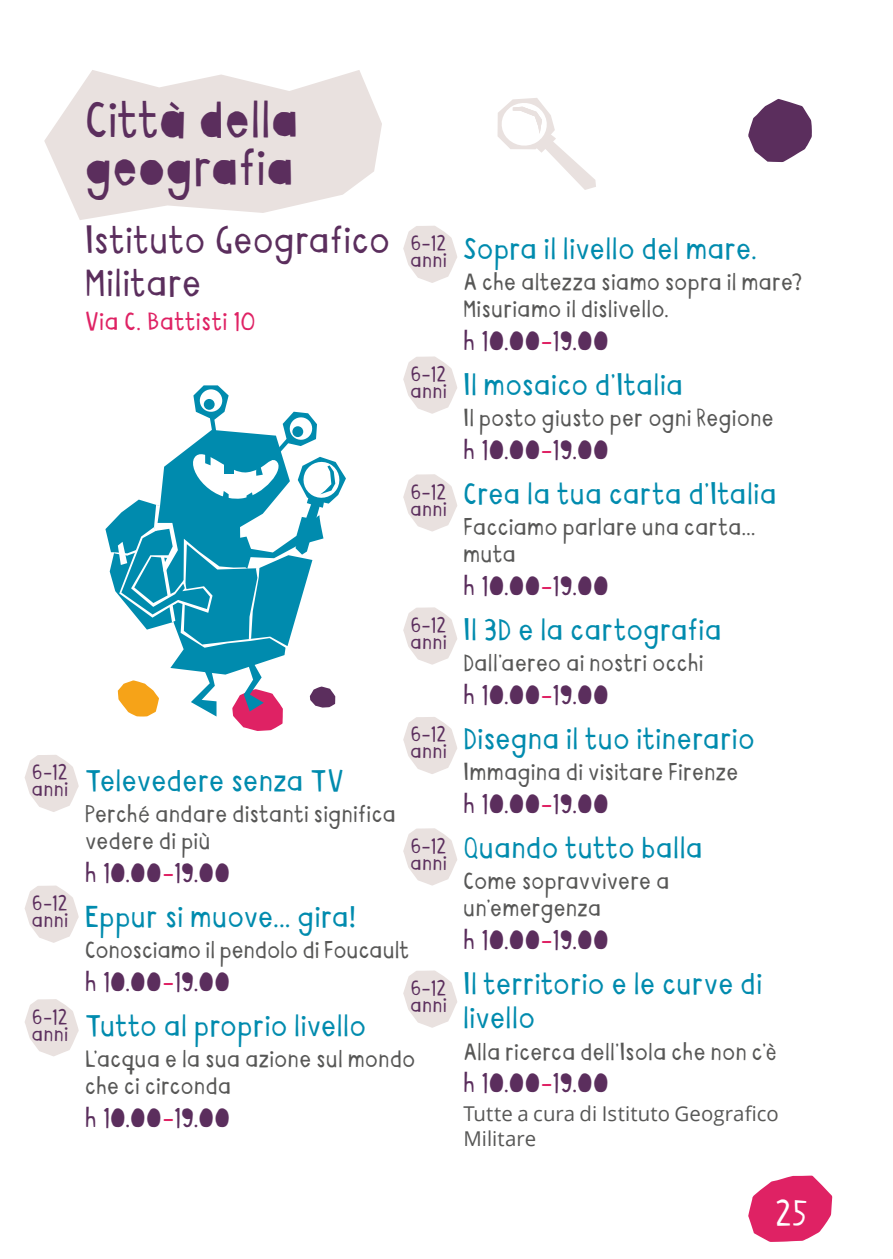
<style>
.page{position:relative;width:893px;height:1259px;background:#fff}
.page>*{position:absolute;margin:0;border:0;box-sizing:border-box;transform-origin:0 0}
.t1{font:900 48px/48px "Paper Cuts";letter-spacing:.005em;color:#5b2e5d}
.t2{font:36px/43.2px "Paper Cuts";letter-spacing:.02em;color:#5b2e5d}
.t3{font:900 33px "Paper Cuts";color:#fff}
.t4{font:28.5px/34.2px "Paper Cuts";letter-spacing:.02em;color:#008bae}
.t5{font:900 25.5px "Paper Cuts";letter-spacing:.02em;color:#5b2e5d}
.t6{font:24px "Paper Cuts";letter-spacing:.025em;color:#df2264}
.t7{font:22.5px/27px "Paper Cuts";letter-spacing:.02em;color:#575756}
.t8{font:20.4px/24.6px "Open Sans";color:#575756}
.t9{font:19.5px/17.1px "Paper Cuts";letter-spacing:.04em;color:#5b2e5d}
.s1{color:#df2264}
</style>
<div class="page">
<svg style="left:748px;top:99px;width:64px;height:63px"></svg>
<svg style="left:25px;top:755px;width:54px;height:57px"></svg>
<svg style="left:403px;top:226px;width:54px;height:57px"></svg>
<svg style="left:403px;top:607px;width:54px;height:57px"></svg>
<svg style="left:25px;top:885px;width:54px;height:58px"></svg>
<svg style="left:25px;top:999px;width:54px;height:57px"></svg>
<svg style="left:403px;top:356px;width:54px;height:58px"></svg>
<svg style="left:403px;top:717px;width:54px;height:57px"></svg>
<svg style="left:403px;top:970px;width:54px;height:57px"></svg>
<svg style="left:403px;top:474px;width:54px;height:57px"></svg>
<svg style="left:403px;top:828px;width:54px;height:57px"></svg>
<svg style="left:748px;top:1175px;width:84px;height:67px"></svg>
<svg style="left:44px;top:70px;width:338px;height:150px;fill:#e9e1df"></svg>
<svg style="left:105px;top:385px;width:241px;height:346px"></svg>
<svg style="left:497px;top:98px;width:99px;height:92px"></svg>
<p class="t9" style="left:32px;top:765px;width:38px">6-12 anni</p>
<p class="t9" style="left:32px;top:896px;width:38px">6-12 anni</p>
<p class="t9" style="left:32px;top:1009px;width:38px">6-12 anni</p>
<h1 class="t1" style="left:85px;top:99px;width:216px">Città della geografia</h1>
<h2 class="t2" style="left:85px;top:222px;width:307px">Istituto Geografico<br>Militare</h2>
<p class="t6" style="left:85px;top:307px;width:172px">Via C. Battisti 10</p>
<p class="t9" style="left:410px;top:236px;width:38px">6-12 anni</p>
<p class="t9" style="left:410px;top:367px;width:38px">6-12 anni</p>
<p class="t9" style="left:410px;top:485px;width:38px">6-12 anni</p>
<p class="t9" style="left:410px;top:618px;width:38px">6-12 anni</p>
<p class="t9" style="left:410px;top:727px;width:38px">6-12 anni</p>
<p class="t4" style="left:85px;top:766px;width:260px">Televedere senza TV</p>
<p class="t7" style="left:85px;top:802px;width:312px">Perché andare distanti significa vedere di più</p>
<p class="t5" style="left:85px;top:857px;width:147px">h 10.00<span class="s1">-</span>19.00</p>
<p class="t4" style="left:85px;top:902px;width:272px">Eppur si muove... gira!</p>
<p class="t7" style="left:85px;top:938px;width:326px">Conosciamo il pendolo di Foucault</p>
<p class="t5" style="left:85px;top:966px;width:147px">h 10.00<span class="s1">-</span>19.00</p>
<p class="t4" style="left:85px;top:1011px;width:283px">Tutto al proprio livello</p>
<p class="t7" style="left:85px;top:1047px;width:332px">L’acqua e la sua azione sul mondo che ci circonda</p>
<p class="t5" style="left:85px;top:1102px;width:147px">h 10.00<span class="s1">-</span>19.00</p>
<p class="t9" style="left:410px;top:839px;width:38px">6-12 anni</p>
<p class="t9" style="left:410px;top:981px;width:38px">6-12 anni</p>
<p class="t4" style="left:463px;top:234px;width:295px">Sopra il livello del mare.</p>
<p class="t7" style="left:463px;top:270px;width:340px">A che altezza siamo sopra il mare?<br>Misuriamo il dislivello.</p>
<p class="t5" style="left:463px;top:325px;width:147px">h 10.00<span class="s1">-</span>19.00</p>
<p class="t4" style="left:463px;top:370px;width:221px">Il mosaico d’Italia</p>
<p class="t7" style="left:463px;top:406px;width:312px">Il posto giusto per ogni Regione</p>
<p class="t5" style="left:463px;top:434px;width:147px">h 10.00<span class="s1">-</span>19.00</p>
<p class="t4" style="left:463px;top:479px;width:315px">Crea la tua carta d’Italia</p>
<p class="t7" style="left:463px;top:515px;width:294px">Facciamo parlare una carta... muta</p>
<p class="t5" style="left:463px;top:570px;width:147px">h 10.00<span class="s1">-</span>19.00</p>
<p class="t4" style="left:463px;top:615px;width:260px">Il 3D e la cartografia</p>
<p class="t7" style="left:463px;top:651px;width:241px">Dall’aereo ai nostri occhi</p>
<p class="t5" style="left:463px;top:679px;width:147px">h 10.00<span class="s1">-</span>19.00</p>
<p class="t4" style="left:463px;top:724px;width:293px">Disegna il tuo itinerario</p>
<p class="t7" style="left:463px;top:760px;width:276px">Immagina di visitare Firenze</p>
<p class="t5" style="left:463px;top:789px;width:147px">h 10.00<span class="s1">-</span>19.00</p>
<p class="t4" style="left:463px;top:833px;width:241px">Quando tutto balla</p>
<p class="t7" style="left:463px;top:869px;width:207px">Come sopravvivere a un’emergenza</p>
<p class="t5" style="left:463px;top:925px;width:147px">h 10.00<span class="s1">-</span>19.00</p>
<p class="t4" style="left:463px;top:969px;width:300px">Il territorio e le curve di livello</p>
<p class="t7" style="left:463px;top:1040px;width:315px">Alla ricerca dell’Isola che non c’è</p>
<p class="t5" style="left:463px;top:1068px;width:147px">h 10.00<span class="s1">-</span>19.00</p>
<p class="t8" style="left:463px;top:1100px;width:317px">Tutte a cura di Istituto Geografico<br>Militare</p>
<h3 class="t3" style="left:775px;top:1194px;width:34px">25</h3>
</div>
